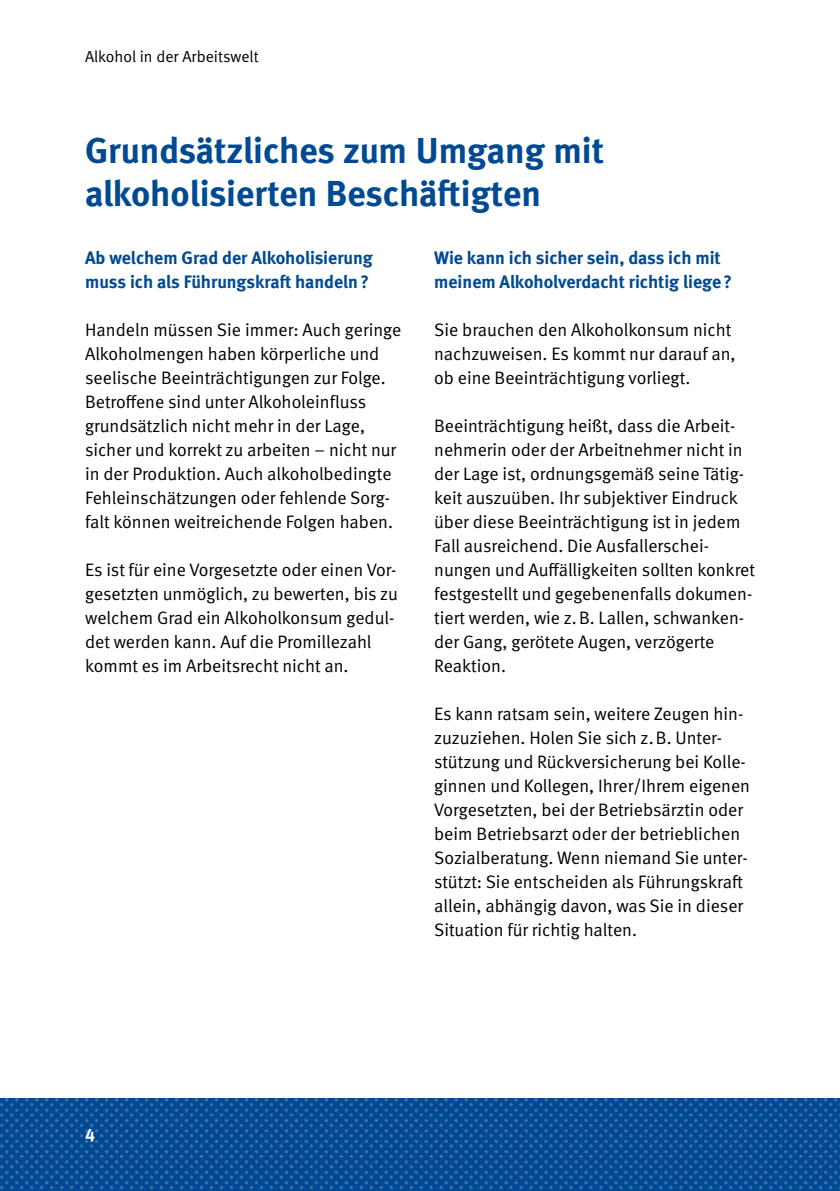
<style>
.page{position:relative;width:840px;height:1191px;background:#fff}
.page>*{position:absolute;margin:0;border:0;box-sizing:border-box;transform-origin:0 0}
.Ueberschrift{font:700 36px/43.2px "DGUV Meta";color:#004a93}
.Grundschrift{font:18px/24px "DGUV Meta";color:#000}
.DGUV_GS{font:18px/24px "DGUV Meta";color:#000}
.Grundschrift_bold{font:700 18px/24px "DGUV Meta";color:#004a93}
.Zwischentitel{font:700 18px "DGUV Meta";color:#fff}
.Ueberschrift-2{font:16px "DGUV Meta";color:#000}
</style>
<div class="page">
<hr style="left:839px;top:1098px;width:1px;height:93px;background:#004a93">
<img style="left:0;top:1098px;width:839px;height:93px">
<p class="Ueberschrift-2" style="left:85px;top:47px;width:175px">Alkohol in der Arbeitswelt</p>
<p class="Ueberschrift" style="left:85px;top:130px;width:520px">Grundsätzliches zum Umgang mit alkoholisierten Beschäftigten</p>
<p class="Grundschrift_bold" style="left:85px;top:246px;width:289px">Ab welchem Grad der Alkoholisierung muss ich als Führungskraft handeln?</p>
<p class="DGUV_GS" style="left:85px;top:318px;width:317px">Handeln müssen Sie immer: Auch geringe Alkoholmengen haben körperliche und seelische Beeinträchtigungen zur Folge.<br>Betroffene sind unter Alkoholeinfluss grundsätzlich nicht mehr in der Lage, sicher und korrekt zu arbeiten – nicht nur in der Produktion. Auch alkoholbedingte Fehleinschätzungen oder fehlende Sorg&shy;falt können weitreichende Folgen haben.</p>
<p class="DGUV_GS" style="left:85px;top:558px;width:314px">Es ist für eine Vorgesetzte oder einen Vor&shy;gesetzten unmöglich, zu bewerten, bis zu welchem Grad ein Alkoholkonsum gedul&shy;det werden kann. Auf die Promillezahl kommt es im Arbeitsrecht nicht an.</p>
<p class="Grundschrift_bold" style="left:434px;top:246px;width:299px">Wie kann ich sicher sein, dass ich mit meinem Alkoholverdacht richtig liege?</p>
<p class="Grundschrift" style="left:434px;top:318px;width:303px">Sie brauchen den Alkoholkonsum nicht nachzuweisen. Es kommt nur darauf an, ob eine Beeinträchtigung vorliegt.</p>
<p class="Grundschrift" style="left:434px;top:414px;width:322px">Beeinträchtigung heißt, dass die Arbeit&shy;nehmerin oder der Arbeitnehmer nicht in der Lage ist, ordnungsgemäß seine Tätig&shy;keit auszuüben. Ihr subjektiver Eindruck über diese Beeinträchtigung ist in jedem Fall ausreichend. Die Ausfallerschei&shy;nungen und Auffälligkeiten sollten konkret festgestellt und gegebenenfalls dokumen&shy;tiert werden, wie z.B. Lallen, schwanken&shy;der Gang, gerötete Augen, verzögerte Reaktion.</p>
<p class="Grundschrift" style="left:434px;top:702px;width:317px">Es kann ratsam sein, weitere Zeugen hin&shy;zuzuziehen. Holen Sie sich z.B. Unter&shy;stützung und Rückversicherung bei Kolle&shy;ginnen und Kollegen, Ihrer/Ihrem eigenen Vorgesetzten, bei der Betriebsärztin oder beim Betriebsarzt oder der betrieblichen Sozialberatung. Wenn niemand Sie unter&shy;stützt: Sie entscheiden als Führungskraft allein, abhängig davon, was Sie in dieser Situation für richtig halten.</p>
<p class="Zwischentitel" style="left:85px;top:1123px;width:11px">4</p>
</div>
